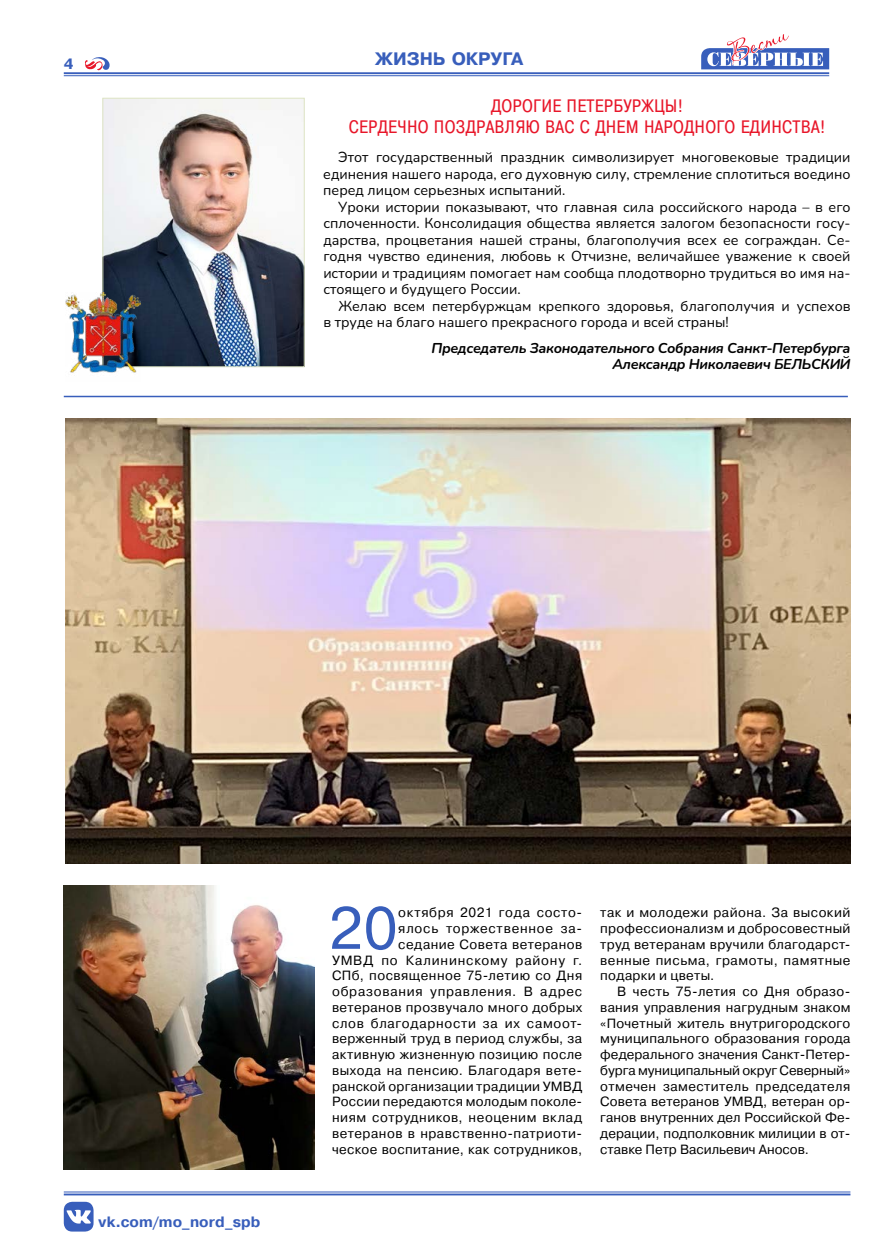
<style>
.page{position:relative;width:893px;height:1255px;background:#fff}
.page>*{position:absolute;margin:0;border:0;box-sizing:border-box;transform-origin:0 0}
.t1{font:58.95px "Pragmatica C";color:#385ebb}
.t2{font:18px/21px "Pragmatica Cond C";letter-spacing:.05em;color:#e81629;text-align:center}
.t3{font:700 18px "Pragmatica C";letter-spacing:-.01em;color:#385ebb}
.t4{font:700 15px "Pragmatica C";letter-spacing:.005em;color:#385ebb}
.t5{font:14.25px/16.5px "Nunito";color:#000;text-align:justify}
.t6{font:italic 700 14.25px/16.5px "Nunito";letter-spacing:-.025em;color:#000;text-align:right}
.t7{font:13.35px/15.8px "Pragmatica";letter-spacing:.035em;color:#000;text-align:justify}
</style>
<div class="page">
<svg style="left:701px;top:34px;width:128px;height:43px"></svg>
<svg style="left:85px;top:57px;width:25px;height:14px"></svg>
<hr style="left:64px;top:1191px;width:786px;height:1px;background:#385ebb">
<hr style="left:64px;top:1193px;width:786px;height:2px;background:#385ebb">
<hr style="left:64px;top:75px;width:765px;height:1px;background:#385ebb">
<hr style="left:64px;top:72px;width:765px;height:2px;background:#385ebb">
<div style="left:64px;top:1201px;width:30px;height:30px;background:#385ebb;border-radius:9px"></div>
<svg style="left:67px;top:1209px;width:24px;height:14px"></svg>
<img style="left:64px;top:885px;width:250px;height:284px">
<img style="left:65px;top:418px;width:785px;height:445px">
<hr style="left:64px;top:396px;width:784px;height:1px;background:#385ebb">
<img style="left:105px;top:100px;width:197px;height:265px">
<div style="left:103px;top:98px;width:201px;height:269px;border:1px solid #dee5c4"></div>
<img style="left:65px;top:292px;width:75px;height:81px">
<p class="t4" style="left:64px;top:56px;width:11px">4</p>
<h2 class="t3" style="left:375px;top:49px;width:150px">ЖИЗНЬ ОКРУГА</h2>
<h2 class="t2" style="left:349px;top:95px;width:477px">ДОРОГИЕ ПЕТЕРБУРЖЦЫ!<br>СЕРДЕЧНО ПОЗДРАВЛЯЮ ВАС С ДНЕМ НАРОДНОГО ЕДИНСТВА!</h2>
<p class="t5" style="left:323px;top:149px;width:529px;text-indent:15px">Этот государственный праздник символизирует многовековые традиции единения нашего народа, его духовную силу, стремление сплотиться воедино перед лицом серьезных испытаний.</p>
<p class="t5" style="left:323px;top:198px;width:529px;text-indent:15px">Уроки истории показывают, что главная сила российского народа – в его сплоченности. Консолидация общества является залогом безопасности госу&shy;дарства, процветания нашей страны, благополучия всех ее сограждан. Се&shy;годня чувство единения, любовь к Отчизне, величайшее уважение к своей истории и традициям помогает нам сообща плодотворно трудиться во имя на&shy;стоящего и будущего России.</p>
<p class="t5" style="left:323px;top:297px;width:529px;text-indent:15px">Желаю всем петербуржцам крепкого здоровья, благополучия и успехов в труде на благо нашего прекрасного города и всей страны!</p>
<p class="t6" style="left:431px;top:339px;width:421px">Председатель Законодательного Собрания Санкт-Петербурга<br>Александр Николаевич БЕЛЬСКИЙ</p>
<p class="t4" style="left:99px;top:1213px;width:163px">vk.com/mo_nord_spb</p>
<h1 class="t1" style="left:329px;top:895px;width:71px">20</h1>
<p class="t7" style="left:332px;top:905px;width:252px;text-align:right">октября 2021 года состо-<br>ялось торжественное за-<br>седание Совета ветеранов<br>УМВД по Калининскому району г.<br>СПб, посвященное 75-летию со Дня образования управления. В адрес ветеранов прозвучало много добрых слов благодарности за их самоот&shy;верженный труд в период службы, за активную жизненную позицию после выхода на пенсию. Благодаря вете&shy;ранской организации традиции УМВД<br>России передаются молодым поколе&shy;ниям сотрудников, неоценим вклад ветеранов в нравственно-патриоти&shy;ческое воспитание, как сотрудников,</p>
<p class="t7" style="left:600px;top:905px;width:252px">так и молодежи района. За высокий профессионализм и добросовестный труд ветеранам вручили благодарст&shy;венные письма, грамоты, памятные подарки и цветы.</p>
<p class="t7" style="left:600px;top:983px;width:252px;text-indent:17px">В честь 75-летия со Дня образо&shy;вания управления нагрудным знаком «Почетный житель внутригородского муниципального образования города федерального значения Санкт-Петер&shy;бурга муниципальный округ Северный» отмечен заместитель председателя Совета ветеранов УМВД, ветеран ор&shy;ганов внутренних дел Российской Фе&shy;дерации, подполковник милиции в от&shy;ставке Петр Васильевич Аносов.</p>
</div>
